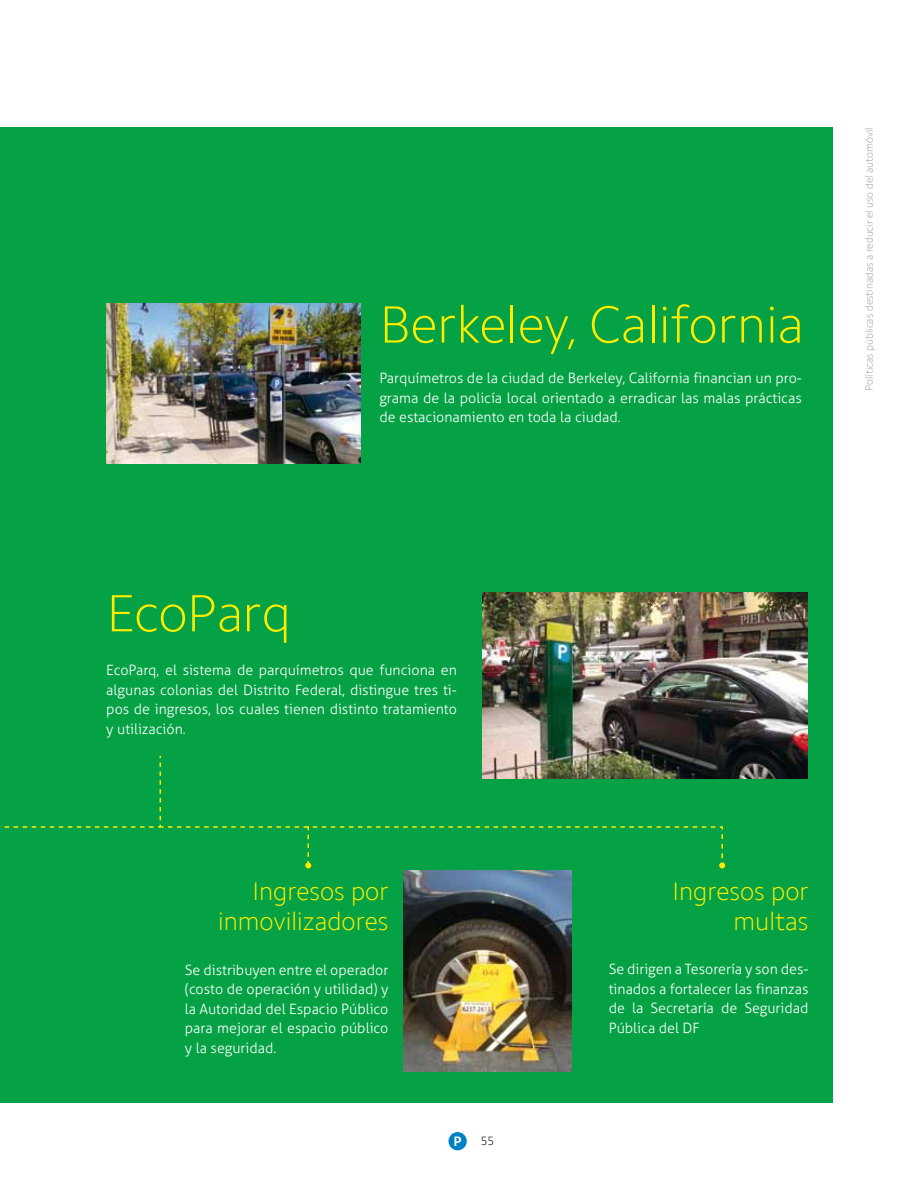
<style>
.page{position:relative;width:918px;height:1188px;background:#fff}
.page>*{position:absolute;margin:0;border:0;box-sizing:border-box;transform-origin:0 0}
.t1{font:100 52.5px "Camphor Pro";color:#ffed00}
.t2{font:100 25.5px/30px "Camphor Pro";color:#ffed00;text-align:right}
.t3{font:300 14.25px/19.5px "Aller";color:#fff;text-align:justify}
.t4{font:700 13.5px "PT Sans";color:#fff}
.t5{font:100 12px "Camphor Pro";color:#000}
.t6{font:100 10.5px "Camphor Pro";color:#9c9e9f}
</style>
<div class="page">
<div style="left:449px;top:1132px;width:18px;height:18px;background:#0080c6;border-radius:50%"></div>
<div style="left:0;top:128px;width:833px;height:975px;background:#04a245"></div>
<img style="left:106px;top:304px;width:254px;height:159px">
<img style="left:482px;top:593px;width:325px;height:185px">
<svg style="left:0;top:754px;width:725px;height:114px"></svg>
<img style="left:404px;top:870px;width:167px;height:201px">
<h1 class="t1" style="left:379px;top:293px;width:426px">Berkeley, California</h1>
<p class="t3" style="left:379px;top:368px;width:424px">Parquímetros de la ciudad de Berkeley, California financian un pro&shy;grama de la policía local orientado a erradicar las malas prácticas de estacionamiento en toda la ciudad.</p>
<p class="t6" style="left:863px;top:391px;width:265px;rotate:-90deg">Políticas públicas destinadas a reducir el uso del automóvil</p>
<h1 class="t1" style="left:106px;top:582px;width:186px">EcoParq</h1>
<p class="t3" style="left:106px;top:661px;width:352px">EcoParq, el sistema de parquímetros que funciona en algunas colonias del Distrito Federal, distingue tres ti&shy;pos de ingresos, los cuales tienen distinto tratamiento y utilización.</p>
<h2 class="t2" style="left:218px;top:877px;width:172px">Ingresos por inmovilizadores</h2>
<h2 class="t2" style="left:672px;top:877px;width:138px">Ingresos por multas</h2>
<p class="t3" style="left:185px;top:960px;width:205px">Se distribuyen entre el operador (costo de operación y utilidad) y la Autoridad del Espacio Público para mejorar el espacio público y la seguridad.</p>
<p class="t3" style="left:609px;top:959px;width:201px">Se dirigen a Tesorería y son des&shy;tinados a fortalecer las finanzas de la Secretaría de Seguridad Pública del DF</p>
<p class="t4" style="left:454px;top:1132px;width:9px">P</p>
<p class="t5" style="left:481px;top:1133px;width:15px">55</p>
</div>
